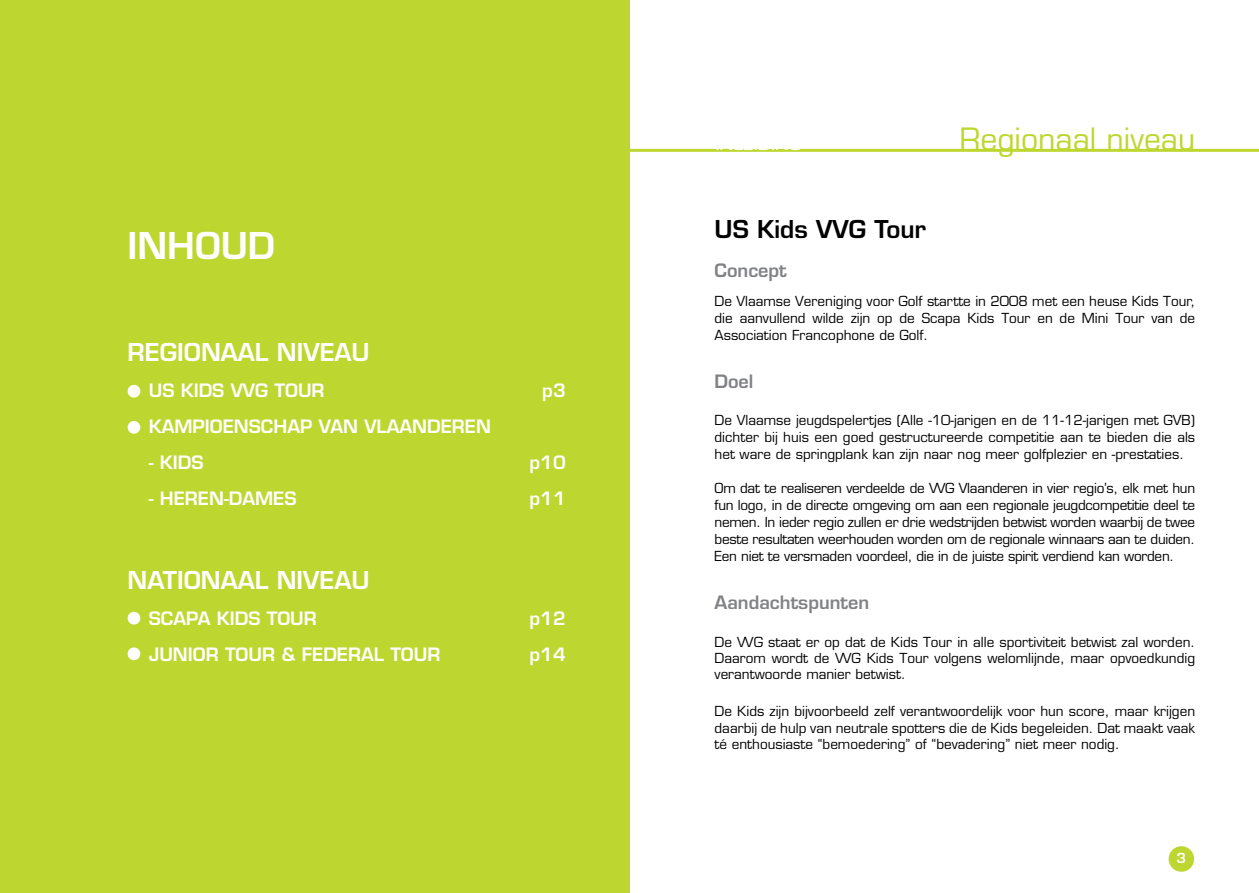
<style>
.page{position:relative;width:1259px;height:893px;background:#fff}
.page>*{position:absolute;margin:0;border:0;box-sizing:border-box;transform-origin:0 0}
.t1{font:600 36px "Eurostile LT Std";color:#fff}
.t2{font:30px "Eurostile LT Std";color:#bed730}
.t3{font:600 24px "Eurostile LT Std";color:#fff}
.t4{font:600 24px "Eurostile LT Std";color:#000}
.t5{font:600 18px "Eurostile LT Std";color:#fff}
.t6{font:600 18px "Eurostile LT Std";color:#808285}
.t7{font:18px "Eurostile LT Std";color:#fff}
.t8{font:13.5px/17px "Eurostile LT Std";color:#000;text-align:justify}
.t9{font:600 13.5px "Eurostile LT Std";color:#fff}
</style>
<div class="page">
<svg style="left:629px;top:149px;width:630px;height:744px"></svg>
<div style="left:0;top:0;width:629px;height:893px;background:#bed730"></div>
<div style="left:128px;top:385px;width:12px;height:13px;background:#fff;border-radius:50%"></div>
<div style="left:128px;top:421px;width:12px;height:13px;background:#fff;border-radius:50%"></div>
<div style="left:128px;top:612px;width:12px;height:13px;background:#fff;border-radius:50%"></div>
<div style="left:128px;top:647px;width:12px;height:13px;background:#fff;border-radius:50%"></div>
<h1 class="t1" style="left:128px;top:223px;width:149px">INHOUD</h1>
<h3 class="t3" style="left:128px;top:337px;width:243px">REGIONAAL NIVEAU</h3>
<h3 class="t5" style="left:149px;top:379px;width:177px">US KIDS VVG TOUR</h3>
<h3 class="t5" style="left:542px;top:379px;width:25px">p3</h3>
<h3 class="t5" style="left:149px;top:415px;width:343px">KAMPIOENSCHAP VAN VLAANDEREN</h3>
<h3 class="t5" style="left:149px;top:451px;width:56px">- KIDS</h3>
<h3 class="t5" style="left:529px;top:451px;width:38px">p10</h3>
<h3 class="t5" style="left:149px;top:487px;width:149px">- HEREN-DAMES</h3>
<h3 class="t5" style="left:529px;top:487px;width:38px">p11</h3>
<h3 class="t3" style="left:128px;top:565px;width:243px">NATIONAAL NIVEAU</h3>
<h3 class="t5" style="left:149px;top:607px;width:169px">SCAPA KIDS TOUR</h3>
<h3 class="t5" style="left:529px;top:607px;width:38px">p12</h3>
<h3 class="t5" style="left:149px;top:643px;width:293px">JUNIOR TOUR &amp; FEDERAL TOUR</h3>
<h3 class="t5" style="left:529px;top:643px;width:38px">p14</h3>
<h3 class="t7" style="left:715px;top:132px;width:88px">INLEIDING</h3>
<h2 class="t2" style="left:959px;top:121px;width:237px">Regionaal niveau</h2>
<h3 class="t4" style="left:714px;top:214px;width:213px">US Kids VVG Tour</h3>
<h3 class="t6" style="left:714px;top:259px;width:74px">Concept</h3>
<p class="t8" style="left:714px;top:293px;width:482px">De Vlaamse Vereniging voor Golf startte in 2008 met een heuse Kids Tour, die aanvullend wilde zijn op de Scapa Kids Tour en de Mini Tour van de Association Francophone de Golf.</p>
<h3 class="t6" style="left:714px;top:370px;width:40px">Doel</h3>
<p class="t8" style="left:714px;top:412px;width:482px">De Vlaamse jeugdspelertjes (Alle -10-jarigen en de 11-12-jarigen met GVB) dichter bij huis een goed gestructureerde competitie aan te bieden die als het ware de springplank kan zijn naar nog meer golfplezier en -prestaties.</p>
<p class="t8" style="left:714px;top:480px;width:482px">Om dat te realiseren verdeelde de VVG Vlaanderen in vier regio’s, elk met hun fun logo, in de directe omgeving om aan een regionale jeugdcompetitie deel te nemen. In ieder regio zullen er drie wedstrijden betwist worden waarbij de twee beste resultaten weerhouden worden om de regionale winnaars aan te duiden.<br>Een niet te versmaden voordeel, die in de juiste spirit verdiend kan worden.</p>
<h3 class="t6" style="left:714px;top:591px;width:156px">Aandachtspunten</h3>
<p class="t8" style="left:714px;top:634px;width:482px;line-height:16.2px">De VVG staat er op dat de Kids Tour in alle sportiviteit betwist zal worden.<br>Daarom wordt de VVG Kids Tour volgens welomlijnde, maar opvoedkundig verantwoorde manier betwist.</p>
<p class="t8" style="left:714px;top:703px;width:482px;line-height:16.2px">De Kids zijn bijvoorbeeld zelf verantwoordelijk voor hun score, maar krijgen daarbij de hulp van neutrale spotters die de Kids begeleiden. Dat maakt vaak té enthousiaste “bemoedering” of “bevadering” niet meer nodig.</p>
<p class="t9" style="left:1176px;top:850px;width:11px">3</p>
</div>
